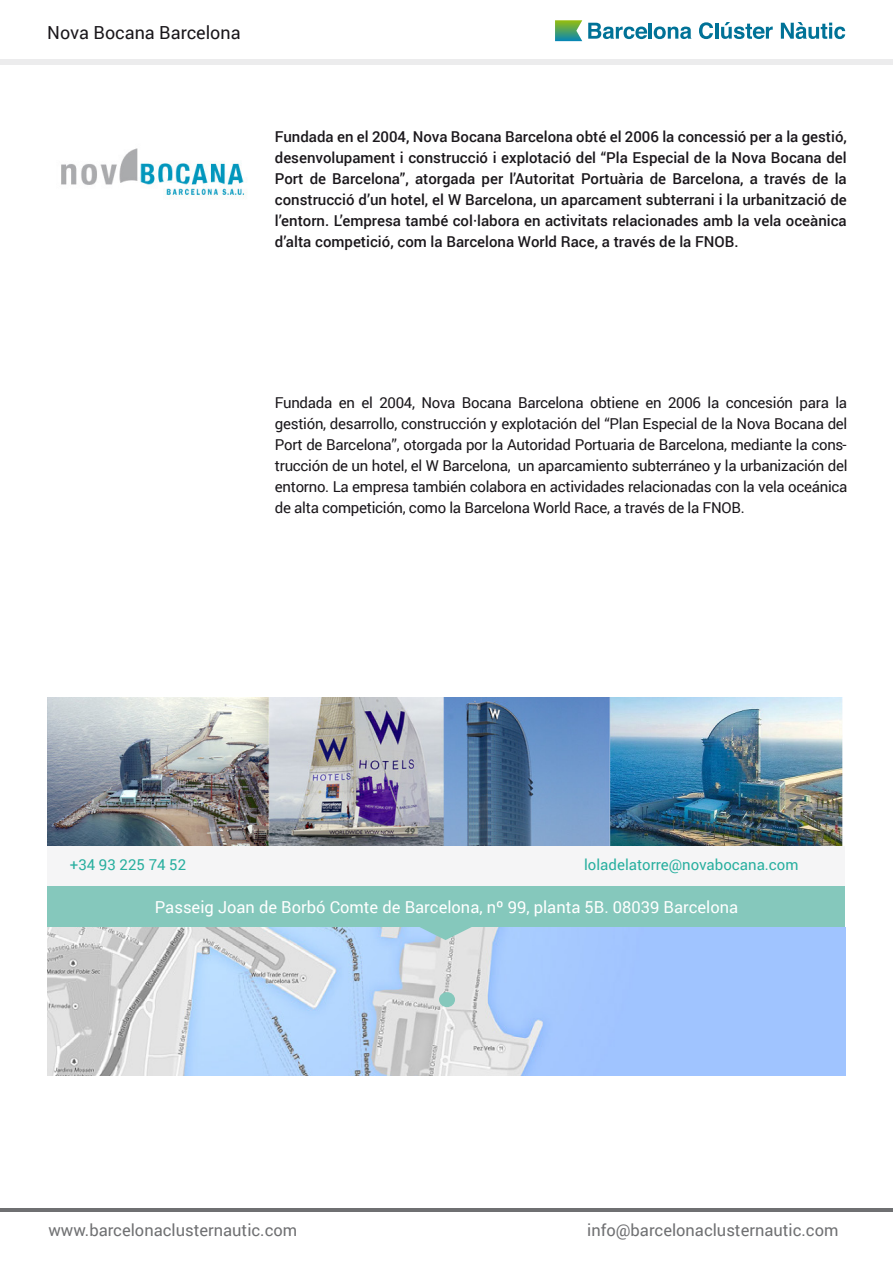
<style>
.page{position:relative;width:893px;height:1263px;background:#fff}
.page>*{position:absolute;margin:0;border:0;box-sizing:border-box;transform-origin:0 0}
.t1{font:18px "Roboto";color:#1a171b}
.t2{font:16.5px "Roboto";color:#fff}
.t3{font:16.5px "Roboto";color:#6f7072}
.t4{font:15px/21px "Roboto";letter-spacing:-.02em;color:#1a171b;text-align:justify}
.t5{font:500 15px/21px "Roboto";color:#1a171b;text-align:justify}
.t6{font:15px "Roboto";color:#28af9f}
</style>
<div class="page">
<img style="left:48px;top:927px;width:797px;height:148px">
<img style="left:47px;top:697px;width:795px;height:148px">
<div style="left:0;top:59px;width:893px;height:5px;background:#ececed"></div>
<hr style="left:0;top:1208px;width:893px;height:3px;background:#6f7072">
<svg style="left:555px;top:20px;width:27px;height:21px"></svg>
<svg style="left:588px;top:23px;width:59px;height:16px"></svg>
<hr style="left:648px;top:23px;width:4px;height:16px;background:#007297">
<svg style="left:654px;top:26px;width:37px;height:13px"></svg>
<svg style="left:699px;top:22px;width:14px;height:17px"></svg>
<hr style="left:715px;top:23px;width:3px;height:16px;background:#007297">
<svg style="left:721px;top:22px;width:52px;height:17px"></svg>
<svg style="left:781px;top:22px;width:64px;height:17px"></svg>
<div style="left:47px;top:885px;width:798px;height:42px;background:#85c8bc"></div>
<div style="left:47px;top:846px;width:798px;height:39px;background:#f5f5f6"></div>
<svg style="left:417px;top:927px;width:57px;height:13px"></svg>
<img style="left:61px;top:148px;width:185px;height:51px">
<div style="left:439px;top:992px;width:16px;height:15px;background:#85c8bc;border-radius:50%"></div>
<p class="t1" style="left:47px;top:20px;width:195px">Nova Bocana Barcelona</p>
<p class="t5" style="left:275px;top:126px;width:574px">Fundada en el 2004, Nova Bocana Barcelona obté el 2006 la concessió per a la gestió, desenvolupament i construcció i explotació del “Pla Especial de la Nova Bocana del Port de Barcelona”, atorgada per l’Autoritat Portuària de Barcelona, a través de la construcció d’un hotel, el W Barcelona, un aparcament subterrani i la urbanització de l’entorn. L’empresa també col·labora en activitats relacionades amb la vela oceànica d’alta competició, com la Barcelona World Race, a través de la FNOB.</p>
<p class="t4" style="left:275px;top:391px;width:574px">Fundada en el 2004, Nova Bocana Barcelona obtiene en 2006 la concesión para la gestión, desarrollo, construcción y explotación del “Plan Especial de la Nova Bocana del Port de Barcelona”, otorgada por la Autoridad Portuaria de Barcelona, mediante la cons&shy;trucción de un hotel, el W Barcelona, un aparcamiento subterráneo y la urbanización del entorno. La empresa también colabora en actividades relacionadas con la vela oceánica de alta competición, como la Barcelona World Race, a través de la FNOB.</p>
<p class="t6" style="left:70px;top:854px;width:118px">+34 93 225 74 52</p>
<p class="t6" style="left:584px;top:854px;width:216px">loladelatorre@novabocana.com</p>
<p class="t2" style="left:155px;top:895px;width:585px">Passeig Joan de Borbó Comte de Barcelona, nº 99, planta 5B. 08039 Barcelona</p>
<p class="t3" style="left:48px;top:1218px;width:250px">www.barcelonaclusternautic.com</p>
<p class="t3" style="left:587px;top:1218px;width:253px">info@barcelonaclusternautic.com</p>
</div>
